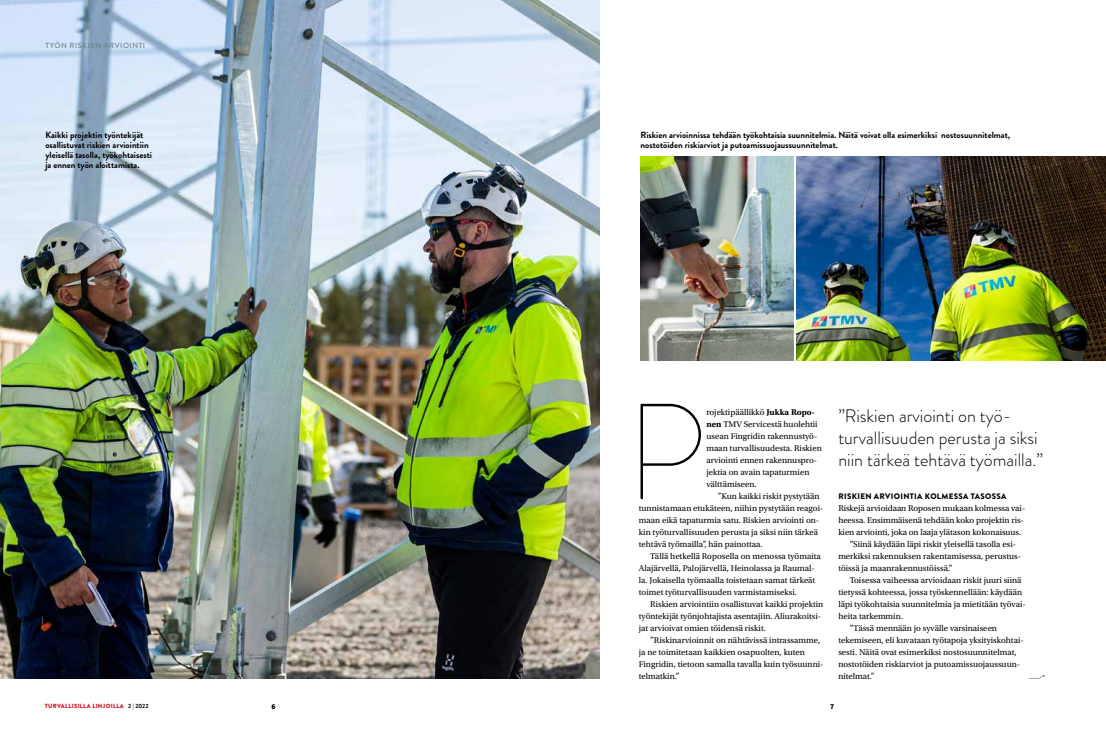
<style>
.page{position:relative;width:1106px;height:738px;background:#fff}
.page>*{position:absolute;margin:0;border:0;box-sizing:border-box;transform-origin:0 0}
.t1{font:100 136.1px "Brandon Grotesque";color:#000}
.t2{font:300 18px/22px "Brandon Grotesque";color:#000}
.t3{font:700 9px/10px "Brandon Grotesque";color:#000}
.t4{font:8.8px/12px "Utopia Std";color:#000}
.t5{font:900 8px "Brandon Grotesque";letter-spacing:.04em;color:#000}
.t6{font:500 7.5px "Brandon Grotesque";letter-spacing:.07em;color:#69838e}
.t7{font:900 7.5px "Source Sans Pro";color:#000}
.t8{font:900 6px "Brandon Grotesque";letter-spacing:.045em;color:#d50c1b}
.s1{font-weight:700;color:#000}
.s2{font-weight:700}
</style>
<div class="page">
<img style="left:0;top:0;width:600px;height:678px">
<img style="left:640px;top:156px;width:153px;height:204px">
<img style="left:796px;top:156px;width:310px;height:204px">
<svg style="left:1039px;top:674px;width:6px;height:4px"></svg>
<p class="t6" style="left:45px;top:40px;width:101px">TYÖN RISKIEN ARVIOINTI</p>
<p class="t3" style="left:45px;top:130px;width:108px">Kaikki projektin työntekijät osallistuvat riskien arviointiin yleisellä tasolla, työkohtaisesti ja ennen työn aloittamista.</p>
<p class="t8" style="left:45px;top:701px;width:105px">TURVALLISILLA LINJOILLA <span class="s1">2 | 2022</span></p>
<p class="t3" style="left:640px;top:130px;width:371px">Riskien arvioinnissa tehdään työkohtaisia suunnitelmia. Näitä voivat olla esimerkiksi nostosuunnitelmat, nostotöiden riskiarviot ja putoamissuojaussuunnitelmat.</p>
<h1 class="t1" style="left:625px;top:359px;width:83px">P</h1>
<p class="t4" style="left:706px;top:406px;width:117px">rojektipäällikkö <span class="s2">Jukka Ropo&shy;nen</span> TMV Servicestä huolehtii usean Fingridin rakennustyö&shy;maan turvallisuudesta. Riskien arviointi ennen rakennuspro&shy;jektia on avain tapaturmien välttämiseen.</p>
<p class="t4" style="left:639px;top:490px;width:186px;text-indent:79px">”Kun kaikki riskit pystytään tunnistamaan etukäteen, niihin pystytään reagoi&shy;maan eikä tapaturmia satu. Riskien arviointi on&shy;kin työturvallisuuden perusta ja siksi niin tärkeä tehtävä työmailla”, hän painottaa.</p>
<p class="t4" style="left:639px;top:550px;width:183px;text-indent:11px">Tällä hetkellä Roposella on menossa työmaita Alajärvellä, Palojärvellä, Heinolassa ja Raumal&shy;la. Jokaisella työmaalla toistetaan samat tärkeät toimet työturvallisuuden varmistamiseksi.</p>
<p class="t4" style="left:639px;top:598px;width:186px;text-indent:11px">Riskien arviointiin osallistuvat kaikki projektin työntekijät työnjohtajista asentajiin. Aliurakoitsi&shy;jat arvioivat omien töidensä riskit.</p>
<p class="t4" style="left:639px;top:634px;width:186px;text-indent:11px">”Riskinarvioinnit on nähtävissä intrassamme, ja ne toimitetaan kaikkien osapuolten, kuten Fingridin, tietoon samalla tavalla kuin työsuunni&shy;telmatkin.”</p>
<h2 class="t2" style="left:838px;top:404px;width:206px">”Riskien arviointi on työ&shy;turvallisuuden perusta ja siksi niin tärkeä tehtävä työmailla.”</h2>
<p class="t5" style="left:838px;top:490px;width:170px">RISKIEN ARVIOINTIA KOLMESSA TASOSSA</p>
<p class="t4" style="left:838px;top:502px;width:188px">Riskejä arvioidaan Roposen mukaan kolmessa vai-</p>
<p class="t4" style="left:838px;top:514px;width:187px">heessa. Ensimmäisenä tehdään koko projektin ris-</p>
<p class="t4" style="left:838px;top:526px;width:184px">kien arviointi, joka on laaja ylätason kokonaisuus.</p>
<p class="t4" style="left:849px;top:538px;width:168px">”Siinä käydään läpi riskit yleisellä tasolla esi-</p>
<p class="t4" style="left:838px;top:550px;width:184px">merkiksi rakennuksen rakentamisessa, perustus-</p>
<p class="t4" style="left:838px;top:562px;width:116px">töissä ja maanrakennustöissä.”</p>
<p class="t4" style="left:849px;top:574px;width:173px">Toisessa vaiheessa arvioidaan riskit juuri siinä</p>
<p class="t4" style="left:838px;top:586px;width:185px">tietyssä kohteessa, jossa työskennellään: käydään</p>
<p class="t4" style="left:838px;top:598px;width:189px">läpi työkohtaisia suunnitelmia ja mietitään työvai-</p>
<p class="t4" style="left:838px;top:610px;width:66px">heita tarkemmin.</p>
<p class="t4" style="left:849px;top:622px;width:149px">”Tässä mennään jo syvälle varsinaiseen</p>
<p class="t4" style="left:838px;top:634px;width:187px">tekemiseen, eli kuvataan työtapoja yksityiskohtai-</p>
<p class="t4" style="left:838px;top:646px;width:180px">sesti. Näitä ovat esimerkiksi nostosuunnitelmat,</p>
<p class="t4" style="left:838px;top:658px;width:183px">nostotöiden riskiarviot ja putoamissuojaussuun-</p>
<p class="t4" style="left:838px;top:670px;width:38px">nitelmat.”</p>
<p class="t7" style="left:272px;top:700px;width:6px">6</p>
<p class="t7" style="left:830px;top:700px;width:6px">7</p>
</div>
